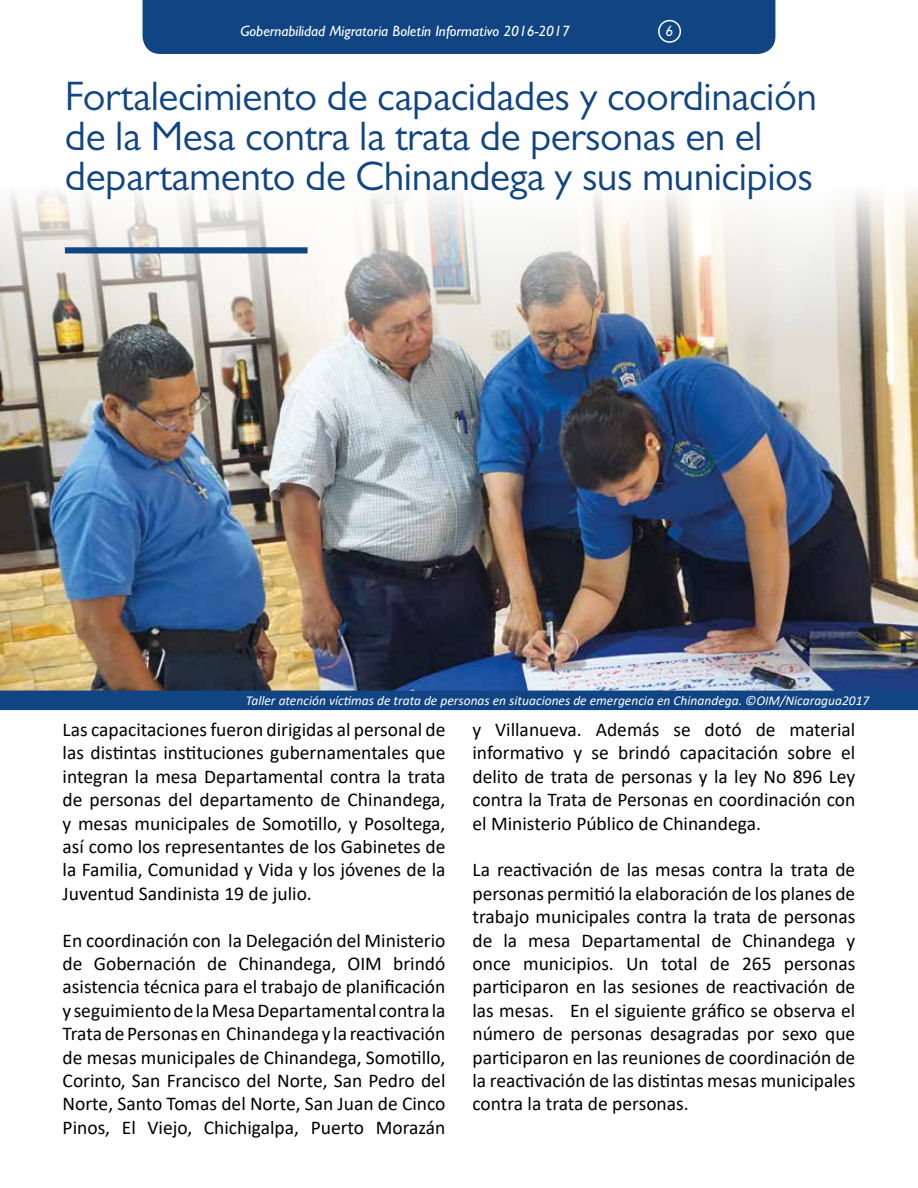
<style>
.page{position:relative;width:918px;height:1188px;background:#fff}
.page>*{position:absolute;margin:0;border:0;box-sizing:border-box;transform-origin:0 0}
.t1{font:41.4px/39.8px "Gill Sans MT Pro";letter-spacing:-.01em;color:#104483}
.t2{font:19.5px/23.4px "Calibri";color:#000;text-align:justify}
.t3{font:italic 500 15px "Gill Sans MT Pro";color:#fff}
.t4{font:italic 13.5px "Calibri";color:#fff}
</style>
<div class="page">
<img style="left:0;top:191px;width:918px;height:500px">
<div style="left:65px;top:247px;width:243px;height:6px;background:#104483"></div>
<div style="left:0;top:691px;width:918px;height:19px;background:#104483"></div>
<div style="left:143px;top:0;width:632px;height:54px;background:#104483"></div>
<div style="left:658px;top:20px;width:23px;height:23px;border:2px solid #fff;border-radius:50%"></div>
<p class="t3" style="left:240px;top:22px;width:331px">Gobernabilidad Migratoria Boletín Informativo 2016-2017</p>
<p class="t3" style="left:666px;top:22px;width:9px">6</p>
<h1 class="t1" style="left:65px;top:76px;width:753px">Fortalecimiento de capacidades y coordinación de la Mesa contra la trata de personas en el departamento de Chinandega y sus municipios</h1>
<p class="t4" style="left:246px;top:691px;width:625px">Taller atención víctimas de trata de personas en situaciones de emergencia en Chinandega. ©OIM/Nicaragua2017</p>
<p class="t2" style="left:63px;top:717px;width:384px">Las capacitaciones fueron dirigidas al personal de las distintas instituciones gubernamentales que integran la mesa Departamental contra la trata de personas del departamento de Chinandega, y mesas municipales de Somotillo, y Posoltega, así como los representantes de los Gabinetes de la Familia, Comunidad y Vida y los jóvenes de la Juventud Sandinista 19 de julio.</p>
<p class="t2" style="left:63px;top:928px;width:384px">En coordinación con la Delegación del Ministerio de Gobernación de Chinandega, OIM brindó asistencia técnica para el trabajo de planificación y seguimiento de la Mesa Departamental contra la Trata de Personas en Chinandega y la reactivación de mesas municipales de Chinandega, Somotillo, Corinto, San Francisco del Norte, San Pedro del Norte, Santo Tomas del Norte, San Juan de Cinco Pinos, El Viejo, Chichigalpa, Puerto Morazán</p>
<p class="t2" style="left:472px;top:717px;width:384px">y Villanueva. Además se dotó de material informativo y se brindó capacitación sobre el delito de trata de personas y la ley No 896 Ley contra la Trata de Personas en coordinación con el Ministerio Público de Chinandega.</p>
<p class="t2" style="left:472px;top:858px;width:384px">La reactivación de las mesas contra la trata de personas permitió la elaboración de los planes de trabajo municipales contra la trata de personas de la mesa Departamental de Chinandega y once municipios. Un total de 265 personas participaron en las sesiones de reactivación de las mesas. En el siguiente gráfico se observa el número de personas desagradas por sexo que participaron en las reuniones de coordinación de la reactivación de las distintas mesas municipales contra la trata de personas.</p>
</div>
